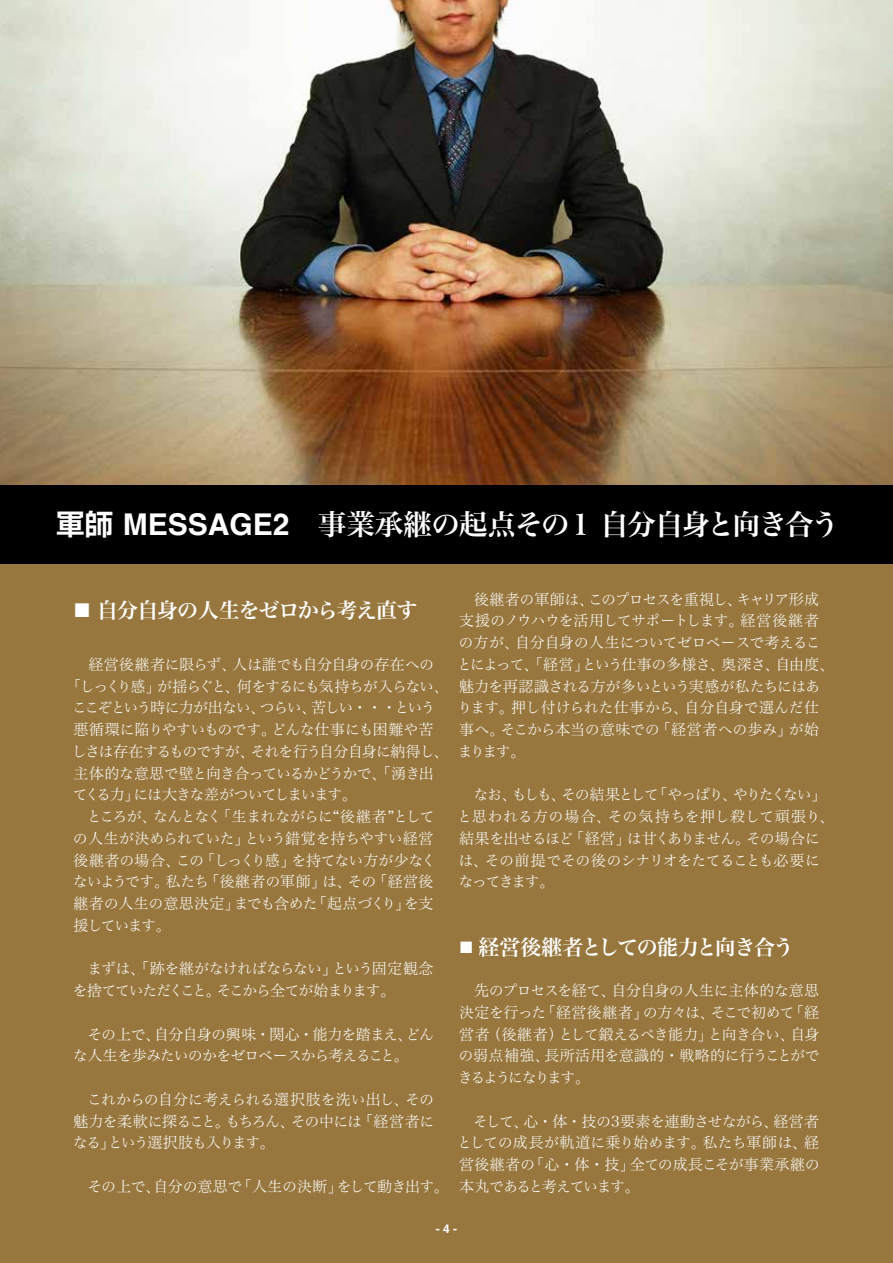
<style>
.page{position:relative;width:893px;height:1263px;background:#fff}
.page>*{position:absolute;margin:0;border:0;box-sizing:border-box;transform-origin:0 0}
.t1{font:28.5px "Hira Min Std N W6";letter-spacing:-.05em;color:#fff}
.t2{font:21px "Hira Min Std N W6";letter-spacing:-.06em;color:#fff}
.t3{font:15px/21.8px "Hira Min Std N W2";letter-spacing:-.045em;color:#fff}
.t4{font:15px "Hira Min Std N W2";letter-spacing:-.02em;color:#fff}
.t5{font:15px "Hira Min Std N W2";letter-spacing:-.015em;color:#fff}
.t6{font:15px/21.8px "Hira Min Std N W2";letter-spacing:-.075em;color:#fff}
.t7{font:15px "Hira Min Std N W2";letter-spacing:-.08em;color:#fff}
.t8{font:15px "Hira Min Std N W2";letter-spacing:-.095em;color:#fff}
.t9{font:15px "Hira Min Std N W2";letter-spacing:-.025em;color:#fff}
.t10{font:15px "Hira Min Std N W2";letter-spacing:-.1em;color:#fff}
.t11{font:700 12px "Helvetica";color:#fff}
.s1{font-family:"Shin Go Pro De";font-weight:700}
.s2{font-family:"Helvetica";font-weight:700;font-size:30px}
.s3{font-family:"Hira Min Std N W4";font-size:18px}
.s4{font-family:"Hira Min Std N W2";font-size:15px}
</style>
<div class="page">
<div style="left:0;top:563px;width:893px;height:700px;background:#97773e"></div>
<img style="left:0;top:0;width:893px;height:485px">
<div style="left:0;top:485px;width:893px;height:78px;background:#000"></div>
<h1 class="t1" style="left:56px;top:503px;width:785px"><span class="s1">軍師</span> <span class="s2">MESSAGE2</span>　事業承継の起点その１ 自分自身と向き合う</h1>
<h2 class="t2" style="left:73px;top:595px;width:346px"><span class="s3">■</span> 自分自身の人生をゼロから考え直す</h2>
<p class="t4" style="left:89px;top:653px;width:347px">経営後継者に限らず、人は誰でも自分自身の存在への</p>
<p class="t7" style="left:66px;top:675px;width:384px">「しっくり感」が揺らぐと、何をするにも気持ちが入らない、</p>
<p class="t8" style="left:72px;top:697px;width:365px">ここぞという時に力が出ない、つらい、苦しい・・・という</p>
<p class="t3" style="left:74px;top:718px;width:361px">悪循環に陥りやすいものです。どんな仕事にも困難や苦</p>
<p class="t3" style="left:72px;top:740px;width:378px">しさは存在するものですが、それを行う自分自身に納得し、</p>
<p class="t3" style="left:74px;top:761px;width:362px">主体的な意思で壁と向き合っているかどうかで、「湧き出</p>
<p class="t10" style="left:73px;top:784px;width:286px">てくる力」には大きな差がついてしまいます。</p>
<p class="t3" style="left:87px;top:805px;width:349px">ところが、なんとなく「生まれながらに“後継者”として</p>
<p class="t9" style="left:73px;top:827px;width:362px">の人生が決められていた」という錯覚を持ちやすい経営</p>
<p class="t5" style="left:74px;top:849px;width:364px">後継者の場合、この「しっくり感」を持てない方が少なく</p>
<p class="t4" style="left:73px;top:871px;width:362px">ないようです。私たち「後継者の軍師」は、その「経営後</p>
<p class="t5" style="left:74px;top:893px;width:362px">継者の人生の意思決定」までも含めた「起点づくり」を支</p>
<p class="t3" style="left:74px;top:914px;width:99px">援しています。</p>
<p class="t6" style="left:73px;top:957px;width:362px;text-indent:15px">まずは、「跡を継がなければならない」という固定観念を捨てていただくこと。そこから全てが始まります。</p>
<p class="t3" style="left:73px;top:1022px;width:363px;text-indent:15px">その上で、自分自身の興味・関心・能力を踏まえ、どんな人生を歩みたいのかをゼロベースから考えること。</p>
<p class="t3" style="left:73px;top:1088px;width:363px;text-align:justify;text-indent:14px">これからの自分に考えられる選択肢を洗い出し、その魅力を柔軟に探ること。もちろん、その中には「経営者になる」という選択肢も入ります。</p>
<p class="t4" style="left:88px;top:1175px;width:363px">その上で、自分の意思で「人生の決断」をして動き出す。</p>
<p class="t3" style="left:457px;top:587px;width:379px;text-indent:17px">後継者の軍師は、このプロセスを重視し、キャリア形成支援のノウハウを活用してサポートします。経営後継者の方が、自分自身の人生についてゼロベースで考えることによって、「経営」という仕事の多様さ、奥深さ、自由度、魅力を再認識される方が多いという実感が私たちにはあります。押し付けられた仕事から、自分自身で選んだ仕事へ。そこから本当の意味での「経営者への歩み」が始まります。</p>
<p class="t3" style="left:457px;top:783px;width:379px;text-indent:16px">なお、もしも、その結果として「やっぱり、やりたくない」と思われる方の場合、その気持ちを押し殺して頑張り、結果を出せるほど「経営」は甘くありません。その場合には、その前提でその後のシナリオをたてることも必要になってきます。</p>
<h2 class="t2" style="left:459px;top:932px;width:337px"><span class="s4">■</span> 経営後継者としての能力と向き合う</h2>
<p class="t3" style="left:458px;top:979px;width:363px;text-align:justify;text-indent:16px">先のプロセスを経て、自分自身の人生に主体的な意思決定を行った「経営後継者」の方々は、そこで初めて「経営者（後継者）として鍛えるべき能力」と向き合い、自身の弱点補強、長所活用を意識的・戦略的に行うことができるようになります。</p>
<p class="t3" style="left:457px;top:1109px;width:364px;text-align:justify;text-indent:16px">そして、心・体・技の3要素を連動させながら、経営者としての成長が軌道に乗り始めます。私たち軍師は、経営後継者の「心・体・技」全ての成長こそが事業承継の本丸であると考えています。</p>
<p class="t11" style="left:436px;top:1221px;width:23px">- 4 -</p>
</div>
